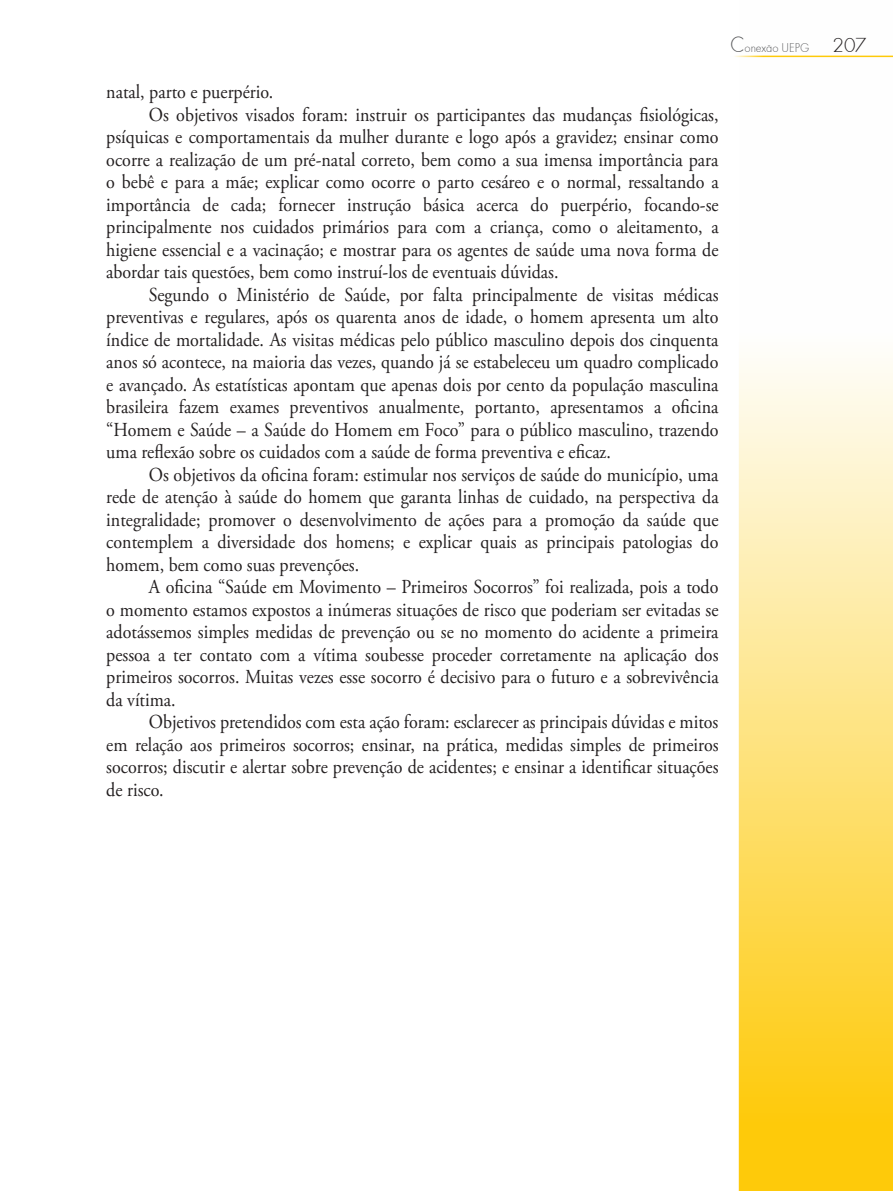
<style>
.page{position:relative;width:893px;height:1191px;background:#fff}
.page>*{position:absolute;margin:0;border:0;box-sizing:border-box;transform-origin:0 0}
.t1{font:21px "Futura TEE Ligh";color:#231f20}
.t2{font:19.8px "Adobe Garamond Pro";color:#231f20;scale:.91 1}
.t3{font:13.2px "Futura TEE Ligh";color:#57585a;scale:.91 1}
.s1{font-size:23.1px}
</style>
<div class="page">
<svg style="left:739px;top:55px;width:154px;height:1136px"></svg>
<hr style="left:730px;top:56px;width:163px;height:1px;background:#feca0a">
<p class="t3" style="left:730px;top:40px;width:88px"><span class="s1">C</span>onexao UEPG</p>
<p class="t3" style="left:768px;top:36px;width:4px">-</p>
<p class="t1" style="left:833px;top:33px;width:35px">207</p>
<p class="t2" style="left:106px;top:80px;width:185px">natal, parto e puerpério.</p>
<p class="t2" style="left:149px;top:102px;width:628px">Os objetivos visados foram: instruir os participantes das mudanças fisiológicas,</p>
<p class="t2" style="left:106px;top:125px;width:674px">psíquicas e comportamentais da mulher durante e logo após a gravidez; ensinar como</p>
<p class="t2" style="left:106px;top:147px;width:674px">ocorre a realização de um pré-natal correto, bem como a sua imensa importância para</p>
<p class="t2" style="left:106px;top:170px;width:674px">o bebê e para a mãe; explicar como ocorre o parto cesáreo e o normal, ressaltando a</p>
<p class="t2" style="left:106px;top:192px;width:674px">importância de cada; fornecer instrução básica acerca do puerpério, focando-se</p>
<p class="t2" style="left:106px;top:215px;width:674px">principalmente nos cuidados primários para com a criança, como o aleitamento, a</p>
<p class="t2" style="left:106px;top:237px;width:674px">higiene essencial e a vacinação; e mostrar para os agentes de saúde uma nova forma de</p>
<p class="t2" style="left:106px;top:260px;width:498px">abordar tais questões, bem como instruí-los de eventuais dúvidas.</p>
<p class="t2" style="left:149px;top:282px;width:628px">Segundo o Ministério de Saúde, por falta principalmente de visitas médicas</p>
<p class="t2" style="left:106px;top:305px;width:674px">preventivas e regulares, após os quarenta anos de idade, o homem apresenta um alto</p>
<p class="t2" style="left:106px;top:327px;width:674px">índice de mortalidade. As visitas médicas pelo público masculino depois dos cinquenta</p>
<p class="t2" style="left:106px;top:350px;width:674px">anos só acontece, na maioria das vezes, quando já se estabeleceu um quadro complicado</p>
<p class="t2" style="left:106px;top:372px;width:674px">e avançado. As estatísticas apontam que apenas dois por cento da população masculina</p>
<p class="t2" style="left:106px;top:395px;width:674px">brasileira fazem exames preventivos anualmente, portanto, apresentamos a oficina</p>
<p class="t2" style="left:106px;top:417px;width:674px">“Homem e Saúde – a Saúde do Homem em Foco” para o público masculino, trazendo</p>
<p class="t2" style="left:106px;top:440px;width:556px">uma reflexão sobre os cuidados com a saúde de forma preventiva e eficaz.</p>
<p class="t2" style="left:149px;top:462px;width:627px">Os objetivos da oficina foram: estimular nos serviços de saúde do município, uma</p>
<p class="t2" style="left:106px;top:485px;width:674px">rede de atenção à saúde do homem que garanta linhas de cuidado, na perspectiva da</p>
<p class="t2" style="left:106px;top:507px;width:674px">integralidade; promover o desenvolvimento de ações para a promoção da saúde que</p>
<p class="t2" style="left:106px;top:530px;width:674px">contemplem a diversidade dos homens; e explicar quais as principais patologias do</p>
<p class="t2" style="left:106px;top:552px;width:279px">homem, bem como suas prevenções.</p>
<p class="t2" style="left:149px;top:575px;width:628px">A oficina “Saúde em Movimento – Primeiros Socorros” foi realizada, pois a todo</p>
<p class="t2" style="left:106px;top:597px;width:674px">o momento estamos expostos a inúmeras situações de risco que poderiam ser evitadas se</p>
<p class="t2" style="left:106px;top:620px;width:674px">adotássemos simples medidas de prevenção ou se no momento do acidente a primeira</p>
<p class="t2" style="left:106px;top:642px;width:674px">pessoa a ter contato com a vítima soubesse proceder corretamente na aplicação dos</p>
<p class="t2" style="left:106px;top:665px;width:674px">primeiros socorros. Muitas vezes esse socorro é decisivo para o futuro e a sobrevivência</p>
<p class="t2" style="left:106px;top:687px;width:78px">da vítima.</p>
<p class="t2" style="left:149px;top:710px;width:627px">Objetivos pretendidos com esta ação foram: esclarecer as principais dúvidas e mitos</p>
<p class="t2" style="left:106px;top:732px;width:674px">em relação aos primeiros socorros; ensinar, na prática, medidas simples de primeiros</p>
<p class="t2" style="left:106px;top:755px;width:674px">socorros; discutir e alertar sobre prevenção de acidentes; e ensinar a identificar situações</p>
<p class="t2" style="left:106px;top:777px;width:65px">de risco.</p>
</div>
